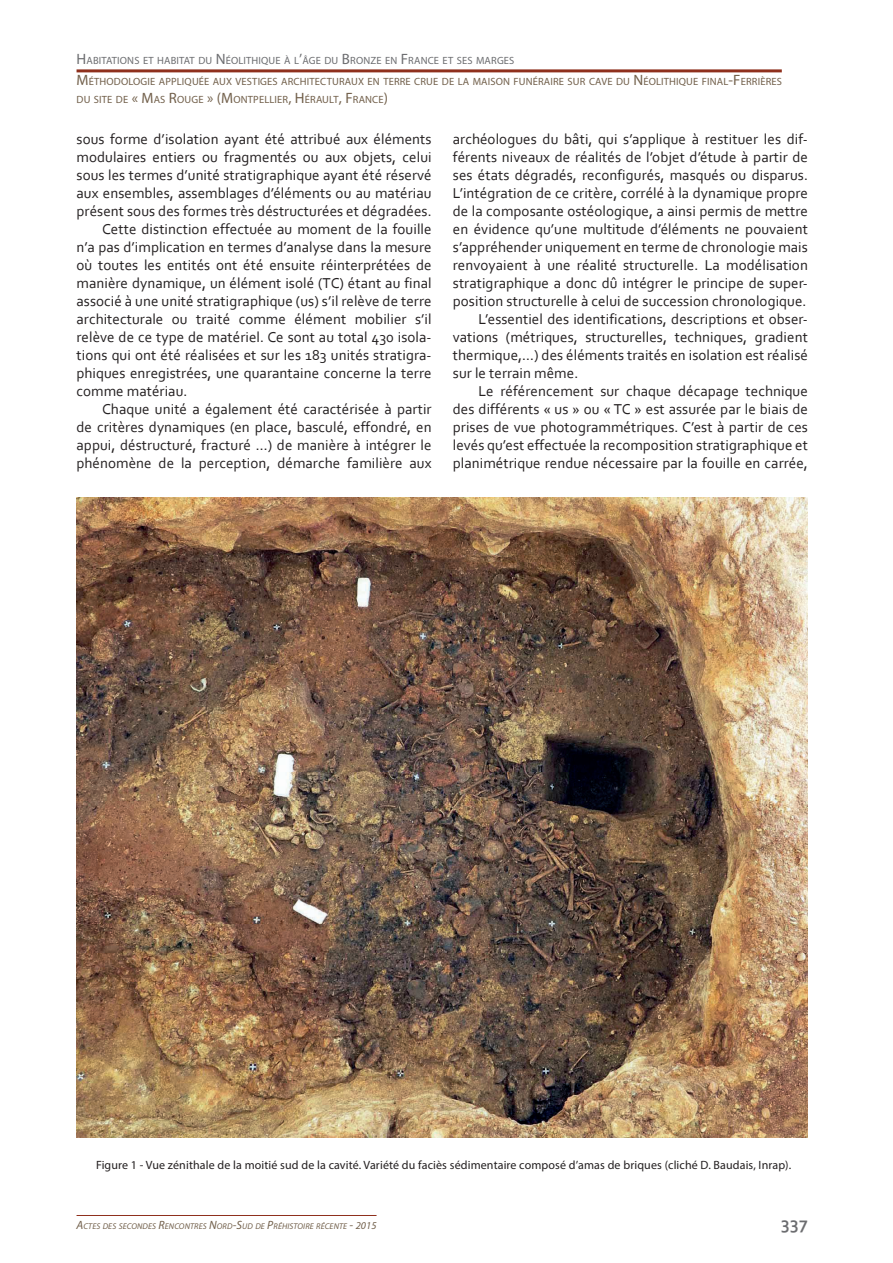
<style>
.page{position:relative;width:893px;height:1263px;background:#fff}
.page>*{position:absolute;margin:0;border:0;box-sizing:border-box;transform-origin:0 0}
.nom_d_auteur{font:700 18px "Corbel";color:#6c6d70}
.texte_auteur{font:15px/18px "Corbel";letter-spacing:.005em;color:#231f20;text-align:justify}
.légende{font:12px "Myriad Pro";letter-spacing:.01em;color:#231f20}
.t1{font:10.5px/20.7px "Myriad Pro";letter-spacing:.015em;color:#72604b}
.t2{font:italic 8.4px "Myriad Pro";letter-spacing:.015em;color:#72604b}
.s1{font-size:15px;color:#6c6d70}
.s2{color:#6c6d70}
.s3{font-size:15px}
.s4{font-size:12px}
.s5{font-size:10.5px}
</style>
<div class="page">
<hr style="left:77px;top:69px;width:705px;height:3px;background:#8f301d">
<hr style="left:77px;top:1215px;width:300px;height:1px;background:#8f301d">
<img style="left:77px;top:497px;width:731px;height:640px">
<p class="t1" style="left:77px;top:50px;width:707px"><span class="s1">H</span><span class="s2">ABITATIONS ET HABITAT DU</span> <span class="s1">N</span> <span class="s2">ÉOLITHIQUE À L</span><span class="s1">’</span><span class="s2">ÂGE DU</span> <span class="s1">B</span><span class="s2">RONZE EN</span> <span class="s1">F</span><span class="s2">RANCE ET SES MARGES<br></span><span class="s3">M</span> ÉTHODOLOGIE APPLIQUÉE AUX VESTIGES ARCHITECTURAUX EN TERRE CRUE DE LA MAISON FUNÉRAIRE SUR CAVE DU <span class="s3">N</span> ÉOLITHIQUE FINAL<span class="s3">-F</span>ERRIÈRES</p>
<p class="t1" style="left:77px;top:89px;width:313px">DU SITE DE <span class="s3">« M</span>AS <span class="s3">R</span>OUGE <span class="s3">» (M</span>ONTPELLIER<span class="s3">, H</span>ÉRAULT<span class="s3">, F</span>RANCE<span class="s3">)</span></p>
<p class="texte_auteur" style="left:77px;top:130px;width:357px">sous forme d’isolation ayant été attribué aux éléments modulaires entiers ou fragmentés ou aux objets, celui sous les termes d’unité stratigraphique ayant été réservé aux ensembles, assemblages d’éléments ou au matériau présent sous des formes très déstructurées et dégradées.</p>
<p class="texte_auteur" style="left:77px;top:220px;width:357px;text-indent:26px">Cette distinction effectuée au moment de la fouille n’a pas d’implication en termes d’analyse dans la mesure où toutes les entités ont été ensuite réinterprétées de manière dynamique, un élément isolé (TC) étant au final associé à une unité stratigraphique (us) s’il relève de terre architecturale ou traité comme élément mobilier s’il relève de ce type de matériel. Ce sont au total 430 isola&shy;tions qui ont été réalisées et sur les 183 unités stratigra&shy;phiques enregistrées, une quarantaine concerne la terre comme matériau.</p>
<p class="texte_auteur" style="left:77px;top:400px;width:357px;text-indent:26px">Chaque unité a également été caractérisée à partir de critères dynamiques (en place, basculé, effondré, en appui, déstructuré, fracturé …) de manière à intégrer le phénomène de la perception, démarche familière aux</p>
<p class="texte_auteur" style="left:453px;top:130px;width:357px">archéologues du bâti, qui s’applique à restituer les dif&shy;férents niveaux de réalités de l’objet d’étude à partir de ses états dégradés, reconfigurés, masqués ou disparus.<br>L’intégration de ce critère, corrélé à la dynamique propre de la composante ostéologique, a ainsi permis de mettre en évidence qu’une multitude d’éléments ne pouvaient s’appréhender uniquement en terme de chronologie mais renvoyaient à une réalité structurelle. La modélisation stratigraphique a donc dû intégrer le principe de super&shy;position structurelle à celui de succession chronologique.</p>
<p class="texte_auteur" style="left:453px;top:310px;width:357px;text-indent:26px">L’essentiel des identifications, descriptions et obser&shy;vations (métriques, structurelles, techniques, gradient thermique,…) des éléments traités en isolation est réalisé sur le terrain même.</p>
<p class="texte_auteur" style="left:453px;top:382px;width:357px;text-indent:26px">Le référencement sur chaque décapage technique des différents « us » ou « TC » est assurée par le biais de prises de vue photogrammétriques. C’est à partir de ces levés qu’est effectuée la recomposition stratigraphique et planimétrique rendue nécessaire par la fouille en carrée,</p>
<p class="légende" style="left:96px;top:1157px;width:697px">Figure 1 - Vue zénithale de la moitié sud de la cavité. Variété du faciès sédimentaire composé d’amas de briques (cliché D. Baudais, Inrap).</p>
<p class="t2" style="left:77px;top:1220px;width:302px"><span class="s4">A</span>CTES DES SECONDES <span class="s4">R</span>ENCONTRES <span class="s4">N</span>ORD<span class="s4">-S</span>UD DE <span class="s4">P</span>RÉHISTOIRE RÉCENTE <span class="s4">-</span> <span class="s5">2015</span></p>
<p class="nom_d_auteur" style="left:781px;top:1211px;width:28px">337</p>
</div>
